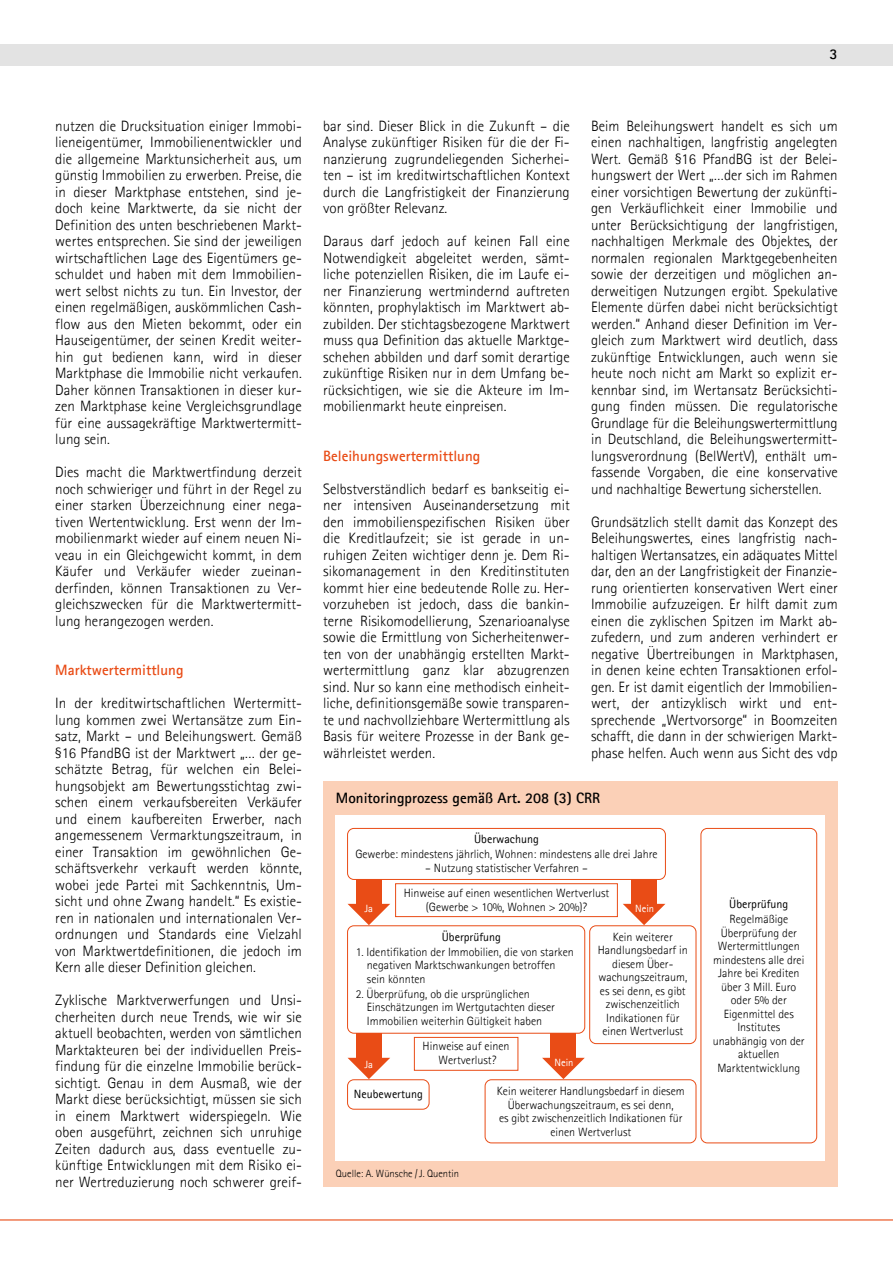
<style>
.page{position:relative;width:893px;height:1263px;background:#fff}
.page>*{position:absolute;margin:0;border:0;box-sizing:border-box;transform-origin:0 0}
.Fließtext{font:300 15px/16.5px "Agfa Rotis Sans Serif";color:#000;text-align:justify}
.Zwischenüberschrift{font:700 15px "Agfa Rotis Sans Serif";color:#e94c16}
.Abbildungen_Überschrift{font:700 15px "Agfa Rotis Sans Serif";color:#000}
.t1{font:300 12px/13.5px "Agfa Rotis Sans Serif";color:#000;text-align:center}
.t2{font:12px/15px "Agfa Rotis Sans Serif";color:#000}
.Quelle{font:300 10.5px "Agfa Rotis Sans Serif";color:#000}
.t3{font:10.5px "Agfa Rotis Sans Serif";color:#fff}
.s1{font-weight:400}
.s2{font-weight:300}
</style>
<div class="page">
<hr style="left:0;top:1219px;width:893px;height:1px;background:#e94c16">
<div style="left:0;top:45px;width:893px;height:21px;background:#e3e3e3"></div>
<div style="left:323px;top:781px;width:515px;height:405px;background:#fbd0b7"></div>
<div style="left:336px;top:815px;width:489px;height:346px;background:#fff"></div>
<div style="left:347px;top:828px;width:319px;height:52px;border:1px solid #e94c16;border-radius:6px"></div>
<div style="left:347px;top:925px;width:238px;height:108px;border:1px solid #e94c16;border-radius:6px"></div>
<div style="left:589px;top:925px;width:107px;height:119px;border:1px solid #e94c16;border-radius:6px"></div>
<div style="left:485px;top:1079px;width:211px;height:64px;border:1px solid #e94c16;border-radius:6px"></div>
<div style="left:701px;top:828px;width:116px;height:315px;border:1px solid #e94c16;border-radius:6px"></div>
<div style="left:347px;top:1079px;width:82px;height:30px;border:1px solid #e94c16;border-radius:6px"></div>
<div style="left:395px;top:883px;width:223px;height:34px;border:1px solid #e94c16"></div>
<div style="left:414px;top:1037px;width:104px;height:34px;border:1px solid #e94c16"></div>
<div style="left:356px;top:879px;width:26px;height:26px;background:#e94c16"></div>
<svg style="left:348px;top:904px;width:42px;height:21px"></svg>
<div style="left:356px;top:1033px;width:26px;height:26px;background:#e94c16"></div>
<svg style="left:348px;top:1058px;width:42px;height:21px"></svg>
<div style="left:631px;top:879px;width:26px;height:26px;background:#e94c16"></div>
<svg style="left:623px;top:904px;width:42px;height:21px"></svg>
<div style="left:551px;top:1033px;width:25px;height:26px;background:#e94c16"></div>
<svg style="left:542px;top:1058px;width:43px;height:21px"></svg>
<p class="Abbildungen_Überschrift" style="left:830px;top:45px;width:10px">3</p>
<p class="Fließtext" style="left:55px;top:117px;width:248px">nutzen die Drucksituation einiger Immobi&shy;lieneigentümer, Immobilienentwickler und die allgemeine Marktunsicherheit aus, um günstig Immobilien zu erwerben. Preise, die in dieser Marktphase entstehen, sind je&shy;doch keine Marktwerte, da sie nicht der Definition des unten beschriebenen Markt&shy;wertes entsprechen. Sie sind der jeweiligen wirtschaftlichen Lage des Eigentümers ge&shy;schuldet und haben mit dem Immobilien&shy;wert selbst nichts zu tun. Ein Investor, der einen regelmäßigen, auskömmlichen Cash&shy;flow aus den Mieten bekommt, oder ein Hauseigentümer, der seinen Kredit weiter&shy;hin gut bedienen kann, wird in dieser Marktphase die Immobilie nicht verkaufen.<br>Daher können Transaktionen in dieser kur&shy;zen Marktphase keine Vergleichsgrundlage für eine aussagekräftige Marktwertermitt&shy;lung sein.</p>
<p class="Fließtext" style="left:55px;top:464px;width:248px">Dies macht die Marktwertfindung derzeit noch schwieriger und führt in der Regel zu einer starken Überzeichnung einer nega&shy;tiven Wertentwicklung. Erst wenn der Im&shy;mobilienmarkt wieder auf einem neuen Ni&shy;veau in ein Gleichgewicht kommt, in dem Käufer und Verkäufer wieder zueinan&shy;derfinden, können Transaktionen zu Ver&shy;gleichszwecken für die Marktwertermitt&shy;lung herangezogen werden.</p>
<p class="Zwischenüberschrift" style="left:55px;top:660px;width:130px">Marktwertermittlung</p>
<p class="Fließtext" style="left:55px;top:695px;width:248px">In der kreditwirtschaftlichen Wertermitt&shy;lung kommen zwei Wertansätze zum Ein&shy;satz, Markt – und Beleihungswert. Gemäß §16 PfandBG ist der Marktwert „… der ge&shy;schätzte Betrag, für welchen ein Belei&shy;hungsobjekt am Bewertungsstichtag zwi&shy;schen einem verkaufsbereiten Verkäufer und einem kaufbereiten Erwerber, nach angemessenem Vermarktungszeitraum, in einer Transaktion im gewöhnlichen Ge&shy;schäftsverkehr verkauft werden könnte, wobei jede Partei mit Sachkenntnis, Um&shy;sicht und ohne Zwang handelt.“ Es existie&shy;ren in nationalen und internationalen Ver&shy;ordnungen und Standards eine Vielzahl von Marktwertdefinitionen, die jedoch im Kern alle dieser Definition gleichen.</p>
<p class="Fließtext" style="left:55px;top:992px;width:248px">Zyklische Marktverwerfungen und Unsi&shy;cherheiten durch neue Trends, wie wir sie aktuell beobachten, werden von sämtlichen Marktakteuren bei der individuellen Preis&shy;findung für die einzelne Immobilie berück&shy;sichtigt. Genau in dem Ausmaß, wie der Markt diese berücksichtigt, müssen sie sich in einem Marktwert widerspiegeln. Wie oben ausgeführt, zeichnen sich unruhige Zeiten dadurch aus, dass eventuelle zu&shy;künftige Entwicklungen mit dem Risiko ei&shy;ner Wertreduzierung noch schwerer greif-</p>
<p class="Fließtext" style="left:323px;top:117px;width:248px">bar sind. Dieser Blick in die Zukunft – die Analyse zukünftiger Risiken für die der Fi&shy;nanzierung zugrundeliegenden Sicherhei&shy;ten – ist im kreditwirtschaftlichen Kontext durch die Langfristigkeit der Finanzierung von größter Relevanz.</p>
<p class="Fließtext" style="left:323px;top:233px;width:248px">Daraus darf jedoch auf keinen Fall eine Notwendigkeit abgeleitet werden, sämt&shy;liche potenziellen Risiken, die im Laufe ei&shy;ner Finanzierung wertmindernd auftreten könnten, prophylaktisch im Marktwert ab&shy;zubilden. Der stichtagsbezogene Marktwert muss qua Definition das aktuelle Marktge&shy;schehen abbilden und darf somit derartige zukünftige Risiken nur in dem Umfang be&shy;rücksichtigen, wie sie die Akteure im Im&shy;mobilienmarkt heute einpreisen.</p>
<p class="Zwischenüberschrift" style="left:323px;top:446px;width:159px">Beleihungswertermittlung</p>
<p class="Fließtext" style="left:323px;top:480px;width:248px">Selbstverständlich bedarf es bankseitig ei&shy;ner intensiven Auseinandersetzung mit den immobilienspezifischen Risiken über die Kreditlaufzeit; sie ist gerade in un&shy;ruhigen Zeiten wichtiger denn je. Dem Ri&shy;sikomanagement in den Kreditinstituten kommt hier eine bedeutende Rolle zu. Her&shy;vorzuheben ist jedoch, dass die bankin&shy;terne Risikomodellierung, Szenarioanalyse sowie die Ermittlung von Sicherheitenwer&shy;ten von der unabhängig erstellten Markt&shy;wertermittlung ganz klar abzugrenzen sind. Nur so kann eine methodisch einheit&shy;liche, definitionsgemäße sowie transparen&shy;te und nachvollziehbare Wertermittlung als Basis für weitere Prozesse in der Bank ge&shy;währleistet werden.</p>
<p class="Fließtext" style="left:591px;top:117px;width:248px">Beim Beleihungswert handelt es sich um einen nachhaltigen, langfristig angelegten Wert. Gemäß §16 PfandBG ist der Belei&shy;hungswert der Wert „…der sich im Rahmen einer vorsichtigen Bewertung der zukünfti&shy;gen Verkäuflichkeit einer Immobilie und unter Berücksichtigung der langfristigen, nachhaltigen Merkmale des Objektes, der normalen regionalen Marktgegebenheiten sowie der derzeitigen und möglichen an&shy;derweitigen Nutzungen ergibt. Spekulative Elemente dürfen dabei nicht berücksichtigt werden.“ Anhand dieser Definition im Ver&shy;gleich zum Marktwert wird deutlich, dass zukünftige Entwicklungen, auch wenn sie heute noch nicht am Markt so explizit er&shy;kennbar sind, im Wertansatz Berücksichti&shy;gung finden müssen. Die regulatorische Grundlage für die Beleihungswertermittlung in Deutschland, die Beleihungswertermitt&shy;lungsverordnung (BelWertV), enthält um&shy;fassende Vorgaben, die eine konservative und nachhaltige Bewertung sicherstellen.</p>
<p class="Fließtext" style="left:591px;top:513px;width:248px">Grundsätzlich stellt damit das Konzept des Beleihungswertes, eines langfristig nach&shy;haltigen Wertansatzes, ein adäquates Mittel dar, den an der Langfristigkeit der Finanzie&shy;rung orientierten konservativen Wert einer Immobilie aufzuzeigen. Er hilft damit zum einen die zyklischen Spitzen im Markt ab&shy;zufedern, und zum anderen verhindert er negative Übertreibungen in Marktphasen, in denen keine echten Transaktionen erfol&shy;gen. Er ist damit eigentlich der Immobilien&shy;wert, der antizyklisch wirkt und ent&shy;sprechende „Wertvorsorge“ in Boomzeiten schafft, die dann in der schwierigen Markt&shy;phase helfen. Auch wenn aus Sicht des vdp</p>
<p class="Abbildungen_Überschrift" style="left:336px;top:789px;width:266px">Monitoringprozess gemäß Art. 208 (3) CRR</p>
<p class="t1" style="left:355px;top:832px;width:304px;line-height:15px"><span class="s1">Überwachung<br></span>Gewerbe: mindestens jährlich, Wohnen: mindestens alle drei Jahre</p>
<p class="t1" style="left:425px;top:861px;width:164px">– Nutzung statistischer Verfahren –</p>
<p class="t1" style="left:404px;top:886px;width:207px">Hinweise auf einen wesentlichen Wertverlust</p>
<p class="t3" style="left:365px;top:902px;width:10px">Ja</p>
<p class="t1" style="left:426px;top:900px;width:163px">(Gewerbe &gt; 10%, Wohnen &gt; 20%)?</p>
<p class="t3" style="left:635px;top:902px;width:21px">Nein</p>
<p class="t2" style="left:442px;top:929px;width:61px">Überprüfung</p>
<p class="t1" style="left:367px;top:945px;width:208px;text-align:left;text-indent:-11px">1. Identifikation der Immobilien, die von starken negativen Marktschwankungen betroffen sein könnten</p>
<p class="t1" style="left:367px;top:987px;width:189px;text-align:left;text-indent:-11px">2. Überprüfung, ob die ursprünglichen<br>Einschätzungen im Wertgutachten dieser<br>Immobilien weiterhin Gültigkeit haben</p>
<p class="t3" style="left:365px;top:1058px;width:10px">Ja</p>
<p class="t1" style="left:423px;top:1039px;width:88px">Hinweise auf einen<br>Wertverlust?</p>
<p class="t3" style="left:554px;top:1056px;width:21px">Nein</p>
<p class="t1" style="left:598px;top:930px;width:91px">Kein weiterer<br>Handlungsbedarf in diesem Über&shy;wachungszeitraum, es sei denn, es gibt zwischenzeitlich<br>Indikationen für einen Wertverlust</p>
<p class="t2" style="left:354px;top:1086px;width:71px">Neubewertung</p>
<p class="Quelle" style="left:336px;top:1168px;width:125px">Quelle: A. Wünsche / J. Quentin</p>
<p class="t1" style="left:497px;top:1084px;width:189px">Kein weiterer Handlungsbedarf in diesem Überwachungszeitraum, es sei denn,<br>es gibt zwischenzeitlich Indikationen für einen Wertverlust</p>
<p class="t2" style="left:729px;top:897px;width:61px">Überprüfung<br><span class="s2">Regelmäßige</span></p>
<p class="t1" style="left:713px;top:926px;width:93px">Überprüfung der<br>Wertermittlungen mindestens alle drei<br>Jahre bei Krediten über 3 Mill. Euro oder 5% der<br>Eigenmittel des<br>Institutes unabhängig von der aktuellen<br>Marktentwicklung</p>
</div>
